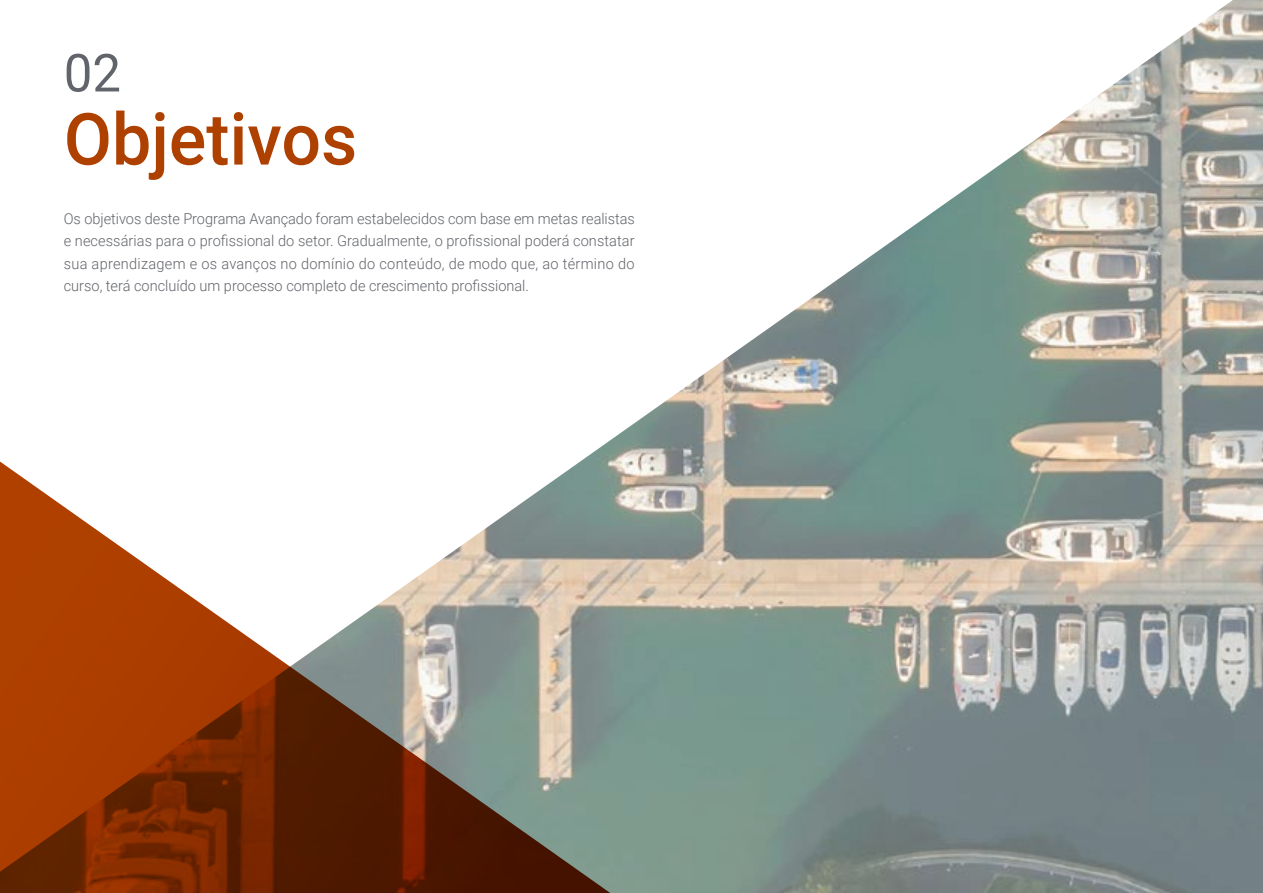
<style>
.page{position:relative;width:1263px;height:893px;background:#fff}
.page>*{position:absolute;margin:0;border:0;box-sizing:border-box;transform-origin:0 0}
.t1{font:500 72px "Roboto";color:#ae4000}
.t2{font:52.5px "Roboto";color:#61646a}
.t3{font:300 15px/22.5px "Roboto";color:#61646a;text-align:justify}
</style>
<div class="page">
<img style="left:602px;top:0;width:661px;height:893px">
<svg style="left:0;top:446px;width:640px;height:447px"></svg>
<h2 class="t2" style="left:64px;top:36px;width:59px">02</h2>
<h1 class="t1" style="left:64px;top:89px;width:295px">Objetivos</h1>
<p class="t3" style="left:64px;top:207px;width:573px">Os objetivos deste Programa Avançado foram estabelecidos com base em metas realistas e necessárias para o profissional do setor. Gradualmente, o profissional poderá constatar sua aprendizagem e os avanços no domínio do conteúdo, de modo que, ao término do curso, terá concluído um processo completo de crescimento profissional.</p>
</div>
